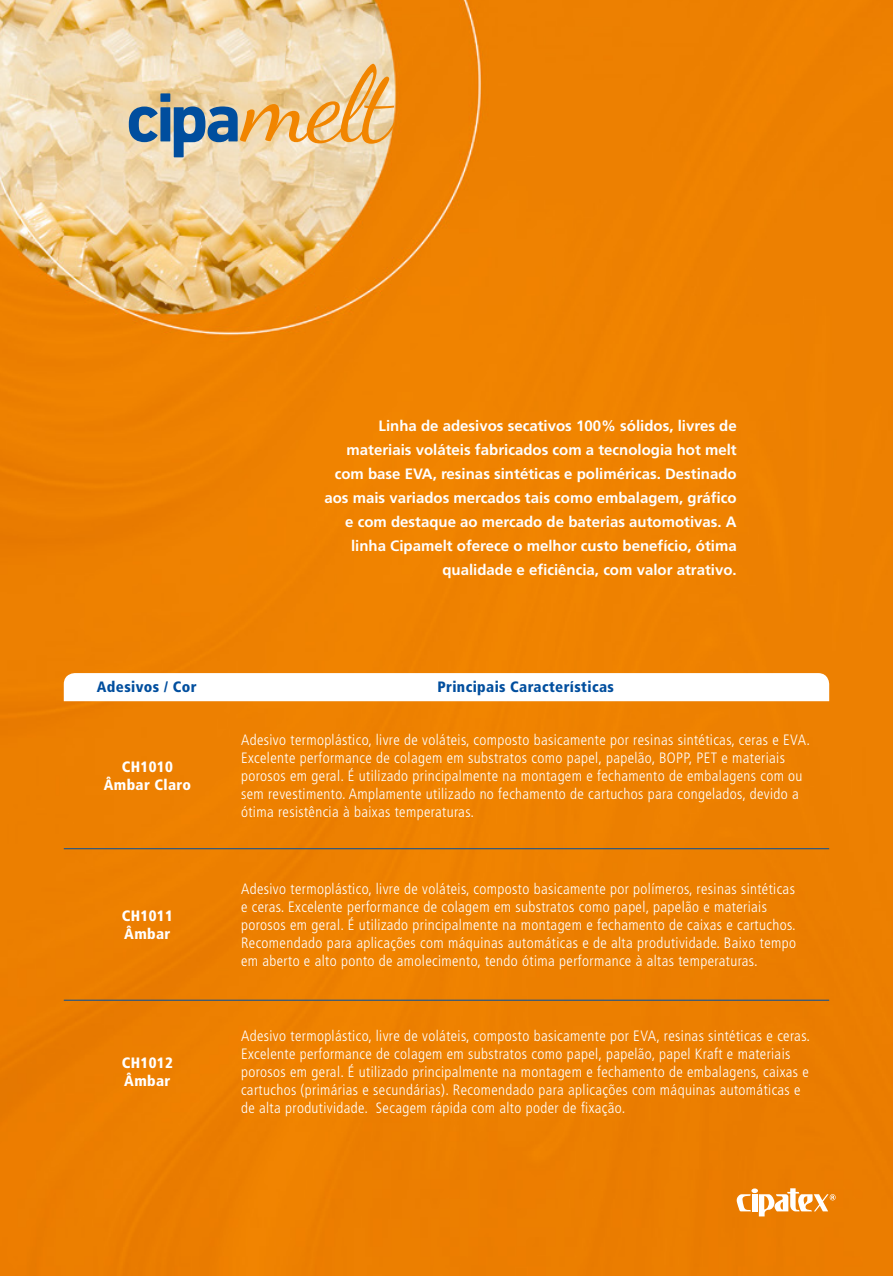
<style>
.page{position:relative;width:893px;height:1276px;background:#fff}
.page>*{position:absolute;margin:0;border:0;box-sizing:border-box;transform-origin:0 0}
.t1{font:300 condensed 15px/18px "Frutiger LT Std";letter-spacing:.025em;color:#fff}
.t2{font:700 15px/24px "Frutiger LT Std";color:#fff;text-align:right}
.t3{font:900 condensed 15px/18px "Frutiger LT Std";letter-spacing:.025em;color:#fff}
.t4{font:900 condensed 15px "Frutiger LT Std";letter-spacing:.025em;color:#004e9e}
</style>
<div class="page">
<img style="left:0;top:0;width:893px;height:1276px">
<svg style="left:737px;top:1188px;width:99px;height:28px"></svg>
<svg style="left:129px;top:64px;width:266px;height:93px;background:#d5bf99"></svg>
<hr style="left:64px;top:848px;width:765px;height:1px;background:#004e9e">
<hr style="left:64px;top:1000px;width:765px;height:1px;background:#004e9e">
<svg style="left:64px;top:673px;width:765px;height:28px"></svg>
<p class="t2" style="left:324px;top:414px;width:414px">Linha de adesivos secativos 100% sólidos, livres de materiais voláteis fabricados com a tecnologia hot melt com base EVA, resinas sintéticas e poliméricas. Destinado aos mais variados mercados tais como embalagem, gráfico e com destaque ao mercado de baterias automotivas. A linha Cipamelt oferece o melhor custo benefício, ótima qualidade e eficiência, com valor atrativo.</p>
<p class="t4" style="left:97px;top:678px;width:101px">Adesivos / Cor</p>
<p class="t4" style="left:437px;top:678px;width:178px">Principais Características</p>
<p class="t3" style="left:104px;top:758px;width:89px;text-align:center">CH1010<br>Âmbar Claro</p>
<p class="t3" style="left:122px;top:907px;width:53px">CH1011<br>Âmbar</p>
<p class="t3" style="left:122px;top:1054px;width:53px">CH1012<br>Âmbar</p>
<p class="t1" style="left:241px;top:731px;width:570px">Adesivo termoplástico, livre de voláteis, composto basicamente por resinas sintéticas, ceras e EVA.<br>Excelente performance de colagem em substratos como papel, papelão, BOPP, PET e materiais porosos em geral. É utilizado principalmente na montagem e fechamento de embalagens com ou sem revestimento. Amplamente utilizado no fechamento de cartuchos para congelados, devido a ótima resistência à baixas temperaturas.</p>
<p class="t1" style="left:241px;top:880px;width:556px">Adesivo termoplástico, livre de voláteis, composto basicamente por polímeros, resinas sintéticas e ceras. Excelente performance de colagem em substratos como papel, papelão e materiais porosos em geral. É utilizado principalmente na montagem e fechamento de caixas e cartuchos.<br>Recomendado para aplicações com máquinas automáticas e de alta produtividade. Baixo tempo em aberto e alto ponto de amolecimento, tendo ótima performance à altas temperaturas.</p>
<p class="t1" style="left:241px;top:1027px;width:570px">Adesivo termoplástico, livre de voláteis, composto basicamente por EVA, resinas sintéticas e ceras.<br>Excelente performance de colagem em substratos como papel, papelão, papel Kraft e materiais porosos em geral. É utilizado principalmente na montagem e fechamento de embalagens, caixas e cartuchos (primárias e secundárias). Recomendado para aplicações com máquinas automáticas e de alta produtividade. Secagem rápida com alto poder de fixação.</p>
</div>
